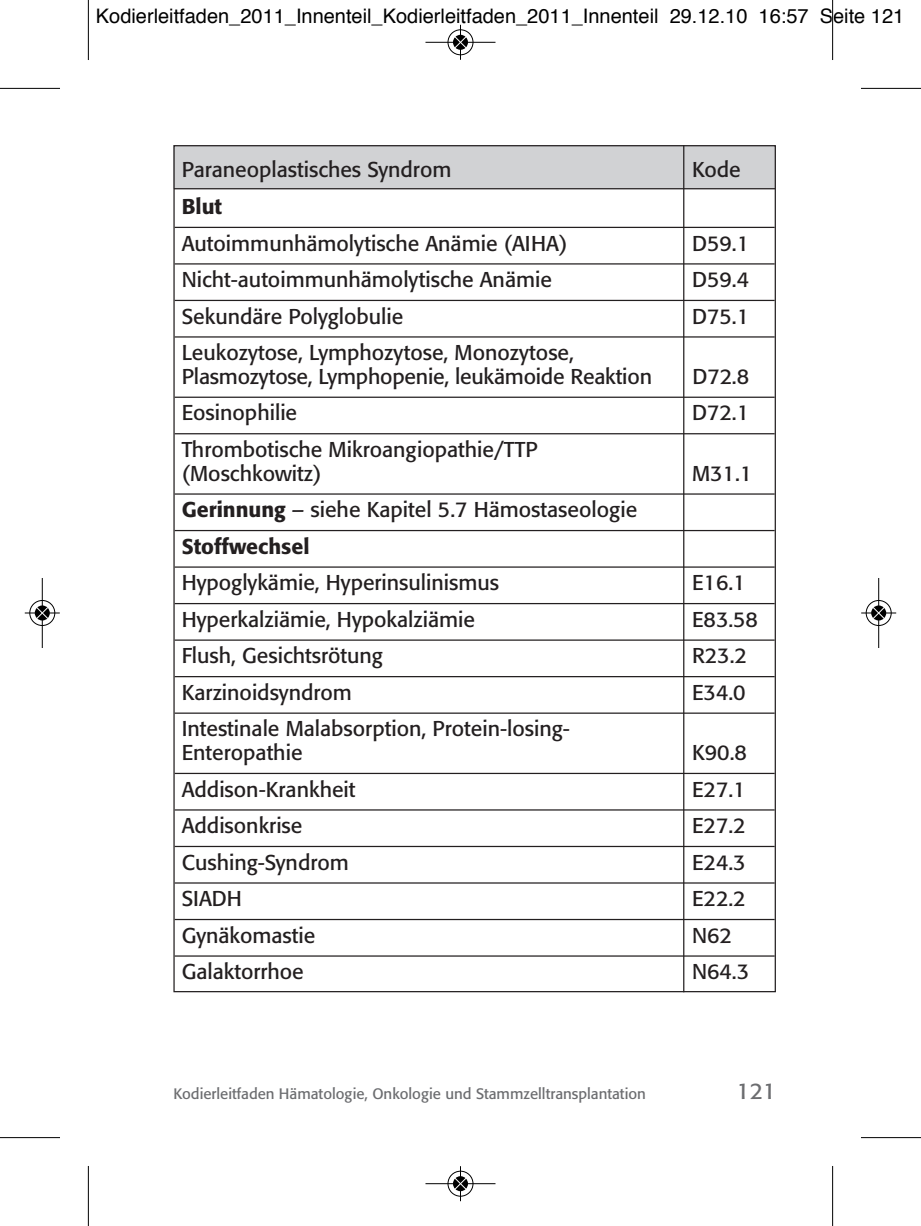
<style>
.page{position:relative;width:921px;height:1226px;background:#fff}
.page>*{position:absolute;margin:0;border:0;box-sizing:border-box;transform-origin:0 0}
.t1{font:22.5px "Formata";color:#6c6d70}
.t2{font:21.25px/23.8px "Formata";color:#231f20}
.t3{font:500 21.25px "Formata";color:#231f20}
.t4{font:20px "Helvetica";color:#000}
.t5{font:15px "Formata";color:#6c6d70}
.s1{font-weight:500}
</style>
<div class="page">
<svg style="left:173px;top:145px;width:603px;height:848px"></svg>
<hr style="left:175px;top:227px;width:599px;height:1px;background:#231f20">
<hr style="left:175px;top:263px;width:599px;height:1px;background:#231f20">
<hr style="left:175px;top:300px;width:599px;height:1px;background:#231f20">
<hr style="left:175px;top:336px;width:599px;height:1px;background:#231f20">
<hr style="left:175px;top:396px;width:599px;height:2px;background:#231f20">
<hr style="left:175px;top:433px;width:599px;height:1px;background:#231f20">
<hr style="left:175px;top:493px;width:599px;height:1px;background:#231f20">
<hr style="left:175px;top:530px;width:599px;height:1px;background:#231f20">
<hr style="left:175px;top:566px;width:599px;height:1px;background:#231f20">
<hr style="left:175px;top:603px;width:599px;height:1px;background:#231f20">
<hr style="left:175px;top:639px;width:599px;height:1px;background:#231f20">
<hr style="left:175px;top:676px;width:599px;height:1px;background:#231f20">
<hr style="left:175px;top:712px;width:599px;height:2px;background:#231f20">
<hr style="left:175px;top:773px;width:599px;height:1px;background:#231f20">
<hr style="left:175px;top:809px;width:599px;height:1px;background:#231f20">
<hr style="left:175px;top:846px;width:599px;height:1px;background:#231f20">
<hr style="left:175px;top:882px;width:599px;height:1px;background:#231f20">
<hr style="left:175px;top:919px;width:599px;height:1px;background:#231f20">
<hr style="left:175px;top:955px;width:599px;height:1px;background:#231f20">
<hr style="left:683px;top:145px;width:1px;height:847px;background:#231f20">
<hr style="left:88px;top:0;width:1px;height:60px;background:#000">
<hr style="left:0;top:88px;width:60px;height:1px;background:#000">
<hr style="left:832px;top:0;width:1px;height:60px;background:#000">
<hr style="left:861px;top:88px;width:60px;height:1px;background:#000">
<hr style="left:88px;top:1166px;width:1px;height:60px;background:#000">
<hr style="left:0;top:1137px;width:60px;height:1px;background:#000">
<hr style="left:832px;top:1166px;width:1px;height:60px;background:#000">
<hr style="left:861px;top:1137px;width:60px;height:1px;background:#000">
<div style="left:447px;top:29px;width:27px;height:27px;border:2px solid #fff;border-radius:50%"></div>
<hr style="left:425px;top:42px;width:70px;height:1px;background:#000">
<hr style="left:460px;top:25px;width:1px;height:35px;background:#000">
<div style="left:448px;top:29px;width:25px;height:26px;border:1px solid #000;border-radius:50%"></div>
<svg style="left:453px;top:35px;width:15px;height:15px"></svg>
<svg style="left:454px;top:36px;width:13px;height:13px"></svg>
<div style="left:447px;top:1170px;width:27px;height:27px;border:2px solid #fff;border-radius:50%"></div>
<hr style="left:425px;top:1183px;width:70px;height:1px;background:#000">
<hr style="left:460px;top:1166px;width:1px;height:35px;background:#000">
<div style="left:448px;top:1170px;width:25px;height:26px;border:1px solid #000;border-radius:50%"></div>
<svg style="left:453px;top:1176px;width:15px;height:15px"></svg>
<svg style="left:454px;top:1177px;width:13px;height:13px"></svg>
<div style="left:29px;top:599px;width:27px;height:27px;border:2px solid #fff;border-radius:50%"></div>
<svg style="left:34px;top:605px;width:16px;height:16px"></svg>
<hr style="left:42px;top:578px;width:1px;height:70px;background:#000">
<hr style="left:25px;top:612px;width:35px;height:1px;background:#000">
<div style="left:29px;top:600px;width:26px;height:26px;border:1px solid #000;border-radius:50%"></div>
<svg style="left:35px;top:605px;width:15px;height:15px"></svg>
<svg style="left:36px;top:606px;width:13px;height:13px"></svg>
<div style="left:865px;top:599px;width:27px;height:27px;border:2px solid #fff;border-radius:50%"></div>
<svg style="left:871px;top:605px;width:16px;height:16px"></svg>
<hr style="left:878px;top:578px;width:1px;height:70px;background:#000">
<hr style="left:861px;top:612px;width:35px;height:1px;background:#000">
<div style="left:866px;top:600px;width:25px;height:26px;border:1px solid #000;border-radius:50%"></div>
<svg style="left:871px;top:605px;width:15px;height:15px"></svg>
<svg style="left:872px;top:606px;width:13px;height:13px"></svg>
<p class="t4" style="left:96px;top:7px;width:810px">Kodierleitfaden_2011_Innenteil_Kodierleitfaden_2011_Innenteil 29.12.10 16:57 Seite 121</p>
<p class="t2" style="left:182px;top:160px;width:271px">Paraneoplastisches Syndrom</p>
<p class="t2" style="left:692px;top:160px;width:50px">Kode</p>
<p class="t3" style="left:182px;top:197px;width:42px">Blut</p>
<p class="t2" style="left:182px;top:233px;width:387px">Autoimmunhämolytische Anämie (AIHA)</p>
<p class="t2" style="left:692px;top:233px;width:59px">D59.1</p>
<p class="t2" style="left:182px;top:269px;width:372px">Nicht-autoimmunhämolytische Anämie</p>
<p class="t2" style="left:692px;top:269px;width:59px">D59.4</p>
<p class="t2" style="left:182px;top:306px;width:223px">Sekundäre Polyglobulie</p>
<p class="t2" style="left:692px;top:306px;width:59px">D75.1</p>
<p class="t2" style="left:182px;top:342px;width:472px">Leukozytose, Lymphozytose, Monozytose,<br>Plasmozytose, Lymphopenie, leukämoide Reaktion</p>
<p class="t2" style="left:692px;top:366px;width:58px">D72.8</p>
<p class="t2" style="left:182px;top:403px;width:117px">Eosinophilie</p>
<p class="t2" style="left:692px;top:403px;width:59px">D72.1</p>
<p class="t2" style="left:182px;top:439px;width:357px">Thrombotische Mikroangiopathie/TTP (Moschkowitz)</p>
<p class="t2" style="left:692px;top:463px;width:62px">M31.1</p>
<p class="t2" style="left:182px;top:493px;width:457px;line-height:36.5px"><span class="s1">Gerinnung</span> – siehe Kapitel 5.7 Hämostaseologie<br><span class="s1">Stoffwechsel</span></p>
<p class="t2" style="left:182px;top:572px;width:319px">Hypoglykämie, Hyperinsulinismus</p>
<p class="t2" style="left:692px;top:572px;width:55px">E16.1</p>
<p class="t2" style="left:182px;top:609px;width:295px">Hyperkalziämie, Hypokalziämie</p>
<p class="t2" style="left:692px;top:609px;width:67px">E83.58</p>
<p class="t2" style="left:182px;top:645px;width:203px">Flush, Gesichtsrötung</p>
<p class="t2" style="left:692px;top:645px;width:56px">R23.2</p>
<p class="t2" style="left:182px;top:682px;width:172px">Karzinoidsyndrom</p>
<p class="t2" style="left:692px;top:682px;width:55px">E34.0</p>
<p class="t2" style="left:182px;top:718px;width:390px">Intestinale Malabsorption, Protein-losing-<br>Enteropathie</p>
<p class="t2" style="left:692px;top:742px;width:56px">K90.8</p>
<p class="t2" style="left:182px;top:779px;width:175px">Addison-Krankheit</p>
<p class="t2" style="left:692px;top:779px;width:55px">E27.1</p>
<p class="t2" style="left:182px;top:815px;width:122px">Addisonkrise</p>
<p class="t2" style="left:692px;top:815px;width:55px">E27.2</p>
<p class="t2" style="left:182px;top:852px;width:169px">Cushing-Syndrom</p>
<p class="t2" style="left:692px;top:852px;width:55px">E24.3</p>
<p class="t2" style="left:182px;top:888px;width:62px">SIADH</p>
<p class="t2" style="left:692px;top:888px;width:55px">E22.2</p>
<p class="t2" style="left:182px;top:925px;width:135px">Gynäkomastie</p>
<p class="t2" style="left:692px;top:925px;width:41px">N62</p>
<p class="t2" style="left:182px;top:961px;width:124px">Galaktorrhoe</p>
<p class="t2" style="left:692px;top:961px;width:59px">N64.3</p>
<p class="t5" style="left:173px;top:1086px;width:474px">Kodierleitfaden Hämatologie, Onkologie und Stammzelltransplantation</p>
<p class="t1" style="left:736px;top:1080px;width:41px">121</p>
</div>
